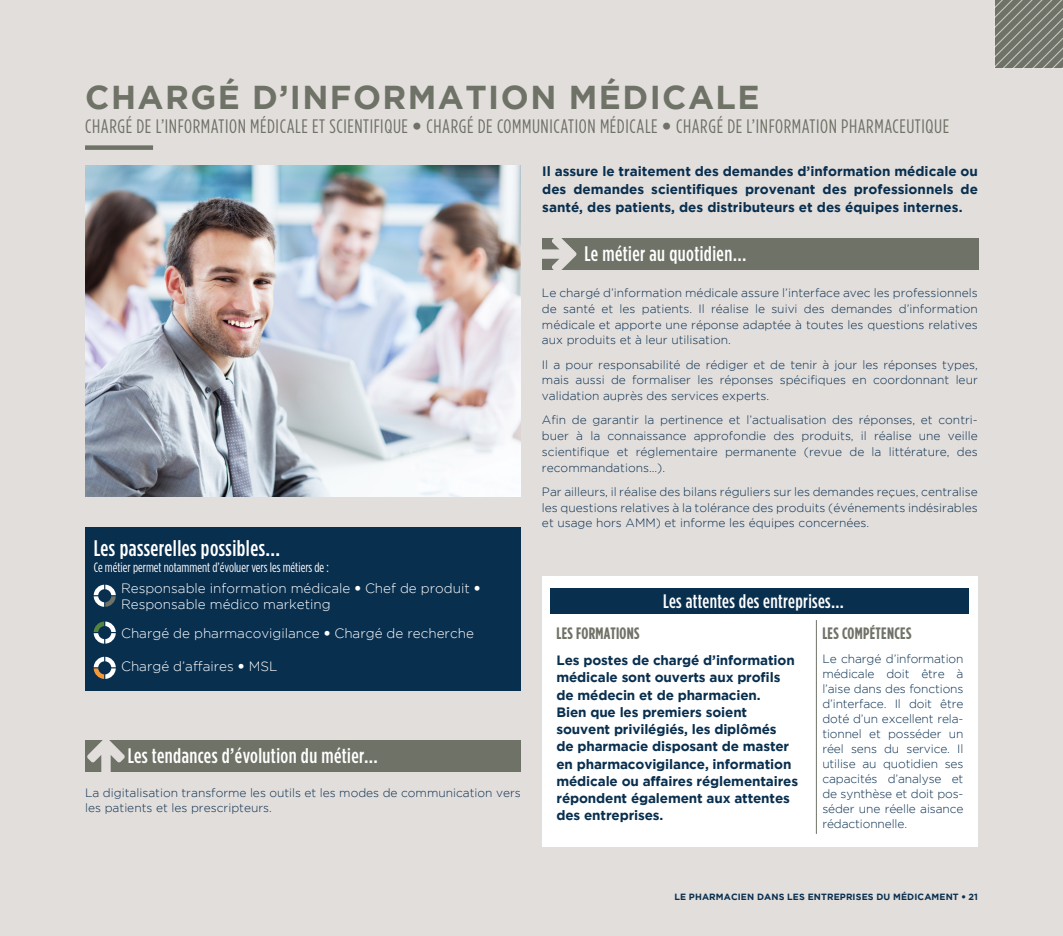
<style>
.page{position:relative;width:1063px;height:936px;background:#fff}
.page>*{position:absolute;margin:0;border:0;box-sizing:border-box;transform-origin:0 0}
.nom_métier_2{font:700 33px "Gotham";letter-spacing:.045em;color:#6f7266}
.passerelles{font:500 22.5px "Gotham Condensed";letter-spacing:.02em;color:#fff}
.t1{font:500 21px "Gotham Condensed";letter-spacing:.02em;color:#fff}
.nom_métier_2-2{font:19.5px "Gotham Condensed";letter-spacing:.03em;color:#6f7266}
.t2{font:500 19.5px "Gotham Condensed";letter-spacing:.02em;color:#fff}
.tyty3{font:700 16.5px "Gotham Condensed";letter-spacing:.02em;color:#6f7266}
.Formationbis{font:700 13.5px/17.2px "Gotham";letter-spacing:-.01em;color:#092f4f}
.Intro_métier{font:700 13.5px/18px "Gotham";color:#092f4f;text-align:justify}
.t3{font:300 13.5px/15.8px "Gotham";color:#fff}
.normal_métier{font:13.5px "Gotham Condensed";color:#fff}
.Normal_métier_bleu{font:300 12px/15.8px "Gotham";color:#092f4f;text-align:justify}
.formation{font:300 12px/15px "Gotham";letter-spacing:-.01em;color:#092f4f}
.Tendances{font:300 12px/15.8px "Gotham";color:#092f4f}
.t4{font:700 9px "Gotham";letter-spacing:.015em;color:#092f4f}
.s1{font-family:"Helvetica Neue LT";font-weight:300}
.s2{font-family:"Helvetica Neue LT"}
</style>
<div class="page">
<div style="left:0;top:0;width:1063px;height:935px;background:#e2dedc"></div>
<div style="left:85px;top:145px;width:68px;height:5px;background:#6f7266"></div>
<img style="left:85px;top:166px;width:436px;height:330px">
<div style="left:85px;top:527px;width:436px;height:163px;background:#092f4f"></div>
<svg style="left:94px;top:584px;width:22px;height:22px"></svg>
<svg style="left:94px;top:621px;width:22px;height:22px"></svg>
<svg style="left:94px;top:656px;width:22px;height:23px"></svg>
<div style="left:542px;top:575px;width:436px;height:271px;background:#fff"></div>
<div style="left:550px;top:588px;width:419px;height:26px;background:#092f4f"></div>
<hr style="left:816px;top:620px;width:1px;height:213px;background:#6f7266">
<div style="left:542px;top:238px;width:436px;height:32px;background:#6f7266"></div>
<svg style="left:542px;top:238px;width:35px;height:32px"></svg>
<div style="left:85px;top:739px;width:436px;height:32px;background:#6f7266"></div>
<svg style="left:87px;top:739px;width:38px;height:33px"></svg>
<svg style="left:995px;top:0;width:68px;height:68px;background:#7c7f74"></svg>
<p class="nom_métier_2" style="left:85px;top:78px;width:676px">CHARGÉ D’INFORMATION MÉDICALE</p>
<p class="nom_métier_2-2" style="left:85px;top:115px;width:866px">CHARGÉ DE L’INFORMATION MÉDICALE ET SCIENTIFIQUE <span class="s1">•</span> CHARGÉ DE COMMUNICATION MÉDICALE <span class="s1">•</span> CHARGÉ DE L’INFORMATION PHARMACEUTIQUE</p>
<p class="Intro_métier" style="left:542px;top:162px;width:437px">Il assure le traitement des demandes d’information médicale ou des demandes scientifiques provenant des professionnels de santé, des patients, des distributeurs et des équipes internes.</p>
<p class="passerelles" style="left:94px;top:536px;width:188px">Les passerelles possibles…</p>
<p class="normal_métier" style="left:94px;top:560px;width:237px">Ce métier permet notamment d’évoluer vers les métiers de :</p>
<p class="t3" style="left:121px;top:580px;width:361px">Responsable information médicale <span class="s2">•</span> Chef de produit <span class="s2">•<br></span>Responsable médico marketing</p>
<p class="t3" style="left:121px;top:625px;width:354px">Chargé de pharmacovigilance <span class="s2">•</span> Chargé de recherche</p>
<p class="t3" style="left:121px;top:658px;width:158px">Chargé d’affaires <span class="s2">•</span> MSL</p>
<p class="t1" style="left:128px;top:744px;width:252px">Les tendances d’évolution du métier…</p>
<p class="Tendances" style="left:85px;top:784px;width:437px">La digitalisation transforme les outils et les modes de communication vers les patients et les prescripteurs.</p>
<p class="t1" style="left:585px;top:242px;width:163px">Le métier au quotidien…</p>
<p class="Normal_métier_bleu" style="left:542px;top:285px;width:437px">Le chargé d’information médicale assure l’interface avec les professionnels de santé et les patients. Il réalise le suivi des demandes d’information médicale et apporte une réponse adaptée à toutes les questions relatives aux produits et à leur utilisation.</p>
<p class="Normal_métier_bleu" style="left:542px;top:356px;width:437px">Il a pour responsabilité de rédiger et de tenir à jour les réponses types, mais aussi de formaliser les réponses spécifiques en coordonnant leur validation auprès des services experts.</p>
<p class="Normal_métier_bleu" style="left:542px;top:412px;width:437px;text-align:left">Afin de garantir la pertinence et l’actualisation des réponses, et contri&shy;buer à la connaissance approfondie des produits, il réalise une veille scientifique et réglementaire permanente (revue de la littérature, des recommandations...).</p>
<p class="Normal_métier_bleu" style="left:542px;top:483px;width:437px">Par ailleurs, il réalise des bilans réguliers sur les demandes reçues, centralise les questions relatives à la tolérance des produits (événements indésirables et usage hors AMM) et informe les équipes concernées.</p>
<p class="t2" style="left:663px;top:590px;width:182px">Les attentes des entreprises…</p>
<p class="tyty3" style="left:556px;top:623px;width:85px">LES FORMATIONS</p>
<p class="Formationbis" style="left:556px;top:651px;width:243px">Les postes de chargé d’information médicale sont ouverts aux profils de médecin et de pharmacien.<br>Bien que les premiers soient souvent privilégiés, les diplômés<br>de pharmacie disposant de master en pharmacovigilance, information médicale ou affaires réglementaires répondent également aux attentes des entreprises.</p>
<p class="tyty3" style="left:822px;top:623px;width:91px">LES COMPÉTENCES</p>
<p class="formation" style="left:822px;top:651px;width:143px">Le chargé d’information médicale doit être à l’aise dans des fonctions d’interface. Il doit être doté d’un excellent rela&shy;tionnel et posséder un réel sens du service. Il utilise au quotidien ses capacités d’analyse et de synthèse et doit pos&shy;séder une réelle aisance rédactionnelle.</p>
<p class="t4" style="left:674px;top:891px;width:305px">LE PHARMACIEN DANS LES ENTREPRISES DU MÉDICAMENT <span class="s1">•</span> 21</p>
</div>
